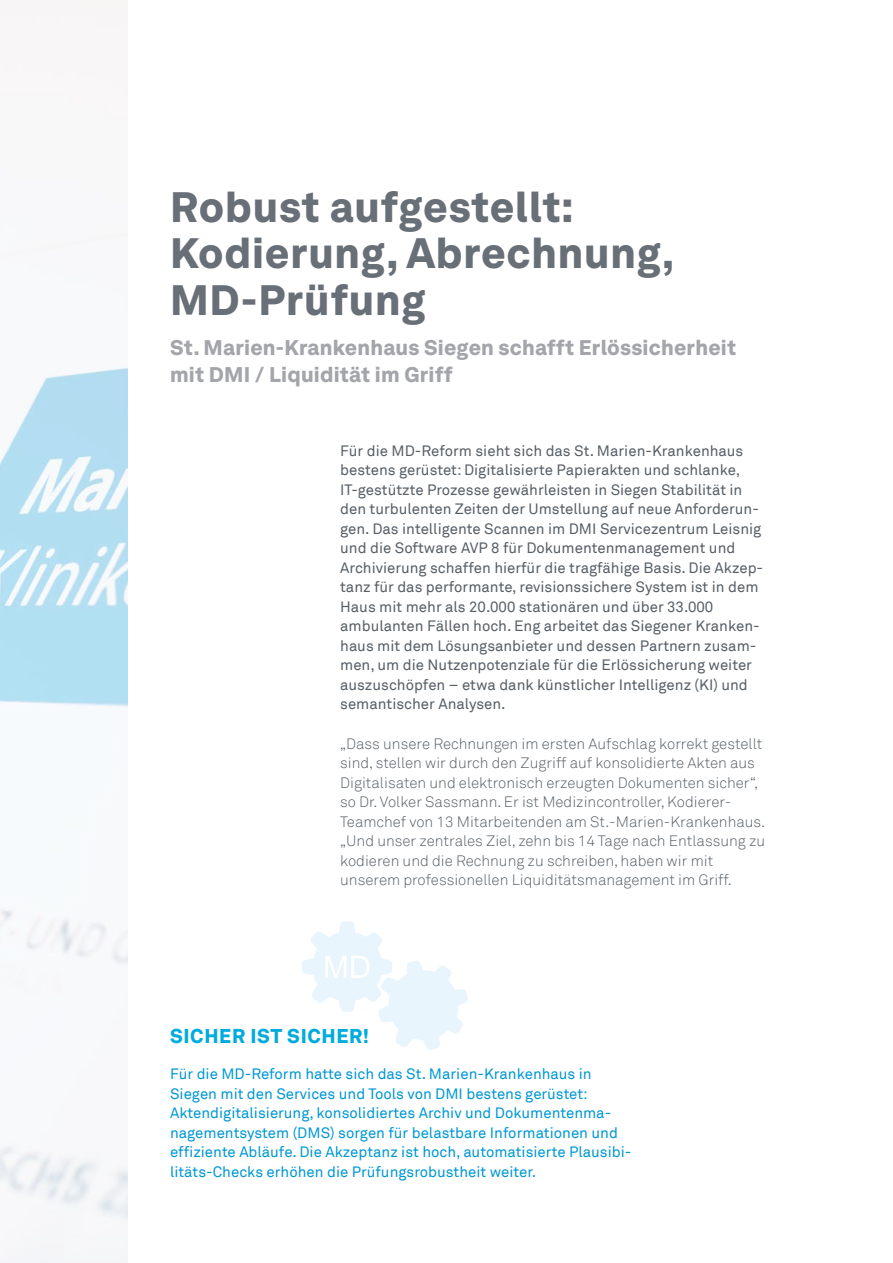
<style>
.page{position:relative;width:893px;height:1263px;background:#fff}
.page>*{position:absolute;margin:0;border:0;box-sizing:border-box;transform-origin:0 0}
.t1{font:900 42px/46.5px "Akkurat LL";letter-spacing:.02em;color:#686f77}
.t2{font:900 21px/27px "Akkurat LL";letter-spacing:.01em;color:#a3a5ab}
.t3{font:900 19.8px "Akkurat LL";letter-spacing:.03em;color:#00abde}
.t4{font:15px/19.5px "Akkurat";color:#565f67}
.t5{font:300 15px/19.5px "Akkurat";color:#565f67}
.t6{font:15px/19.5px "Akkurat";color:#0098d3}
</style>
<div class="page">
<svg style="left:302px;top:921px;width:166px;height:129px"></svg>
<div style="left:403px;top:985px;width:42px;height:43px;background:#e9f5fc;border-radius:50%"></div>
<svg style="left:0;top:366px;width:128px;height:897px"></svg>
<h1 class="t1" style="left:170px;top:181px;width:506px">Robust aufgestellt:<br>Kodierung, Abrechnung,<br>MD-Prüfung</h1>
<h2 class="t2" style="left:170px;top:332px;width:568px">St. Marien-Krankenhaus Siegen schafft Erlössicherheit mit DMI / Liquidität im Griff</h2>
<p class="t4" style="left:340px;top:441px;width:424px">Für die MD-Reform sieht sich das St. Marien-Krankenhaus bestens gerüstet: Digitalisierte Papierakten und schlanke, IT-gestützte Prozesse gewährleisten in Siegen Stabilität in den turbulenten Zeiten der Umstellung auf neue Anforderun&shy;gen. Das intelligente Scannen im DMI Servicezentrum Leisnig und die Software AVP 8 für Dokumentenmanagement und Archivierung schaffen hierfür die tragfähige Basis. Die Akzep&shy;tanz für das performante, revisionssichere System ist in dem Haus mit mehr als 20.000 stationären und über 33.000 ambulanten Fällen hoch. Eng arbeitet das Siegener Kranken&shy;haus mit dem Lösungsanbieter und dessen Partnern zusam&shy;men, um die Nutzenpotenziale für die Erlössicherung weiter auszuschöpfen – etwa dank künstlicher Intelligenz (KI) und semantischer Analysen.</p>
<p class="t5" style="left:340px;top:734px;width:427px">„Dass unsere Rechnungen im ersten Aufschlag korrekt gestellt sind, stellen wir durch den Zugriff auf konsolidierte Akten aus Digitalisaten und elektronisch erzeugten Dokumenten sicher“, so Dr. Volker Sassmann. Er ist Medizincontroller, Kodierer-Teamchef von 13 Mitarbeitenden am St.-Marien-Krankenhaus. „Und unser zentrales Ziel, zehn bis 14 Tage nach Entlassung zu kodieren und die Rechnung zu schreiben, haben wir mit unserem professionellen Liquiditätsmanagement im Griff.</p>
<h3 class="t3" style="left:170px;top:1020px;width:200px">SICHER IST SICHER!</h3>
<p class="t6" style="left:170px;top:1065px;width:463px">Für die MD-Reform hatte sich das St. Marien-Krankenhaus in Siegen mit den Services und Tools von DMI bestens gerüstet:<br>Aktendigitalisierung, konsolidiertes Archiv und Dokumentenma&shy;nagementsystem (DMS) sorgen für belastbare Informationen und effiziente Abläufe. Die Akzeptanz ist hoch, automatisierte Plausibi&shy;litäts-Checks erhöhen die Prüfungsrobustheit weiter.</p>
</div>
